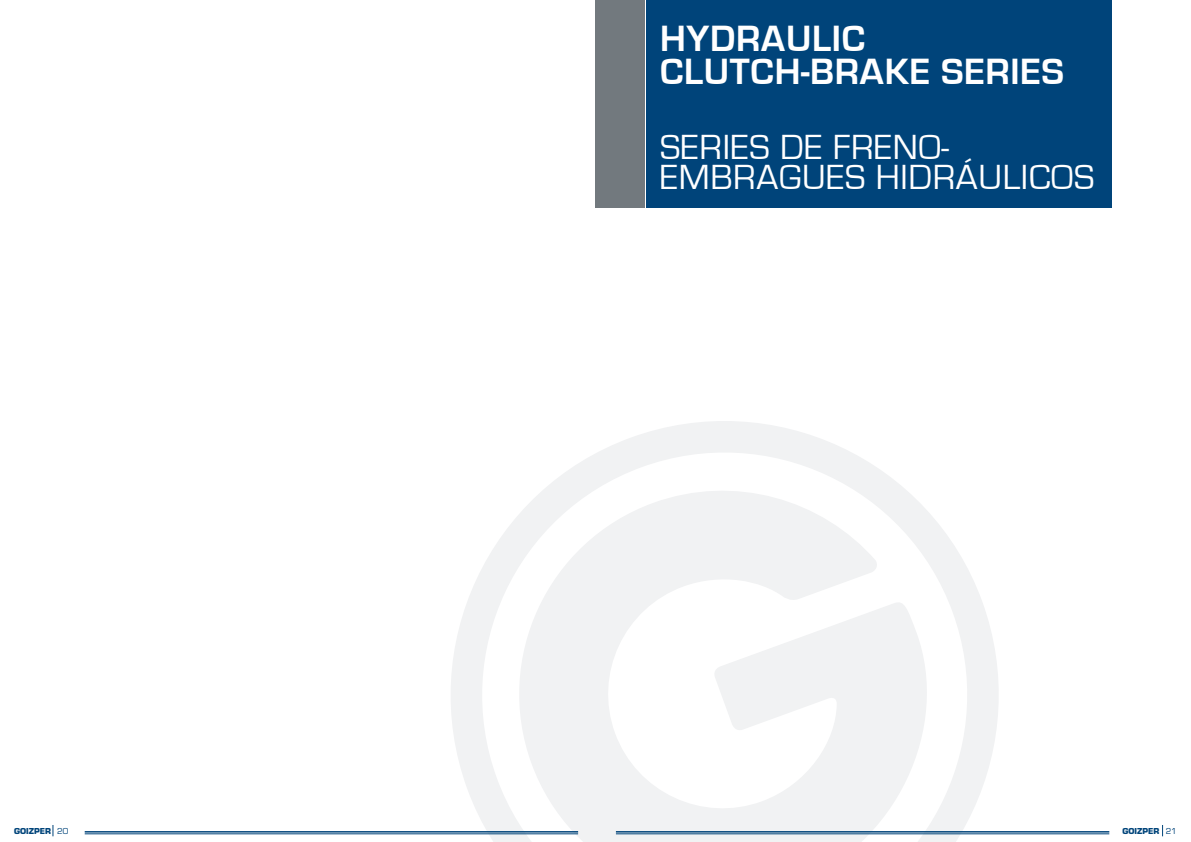
<style>
.page{position:relative;width:1191px;height:842px;background:#fff}
.page>*{position:absolute;margin:0;border:0;box-sizing:border-box;transform-origin:0 0}
.t1{font:700 37.7px/32.7px "Eurostile";letter-spacing:.02em;color:#fff}
.t2{font:36px/30px "Eurostile";letter-spacing:.02em;color:#fff}
.t3{font:700 8px "Eurostile LT Std";color:#00447a}
.s1{font-weight:400}
</style>
<div class="page">
<svg style="left:415px;top:421px;width:607px;height:421px"></svg>
<div style="left:595px;top:0;width:50px;height:207px;background:#72797e"></div>
<div style="left:646px;top:0;width:465px;height:207px;background:#00447a"></div>
<hr style="left:616px;top:833px;width:493px;height:1px;background:#00447a">
<hr style="left:616px;top:831px;width:493px;height:1px;background:#00447a">
<hr style="left:85px;top:833px;width:493px;height:1px;background:#00447a">
<hr style="left:85px;top:831px;width:493px;height:1px;background:#00447a">
<p class="t1" style="left:660px;top:23px;width:405px">HYDRAULIC<br>CLUTCH-BRAKE SERIES</p>
<p class="t2" style="left:660px;top:133px;width:435px">SERIES DE FRENO-<br>EMBRAGUES HIDRÁULICOS</p>
<p class="t3" style="left:14px;top:826px;width:56px">GOIZPER <span class="s1">20</span></p>
<p class="t3" style="left:1122px;top:826px;width:56px">GOIZPER <span class="s1">21</span></p>
</div>
